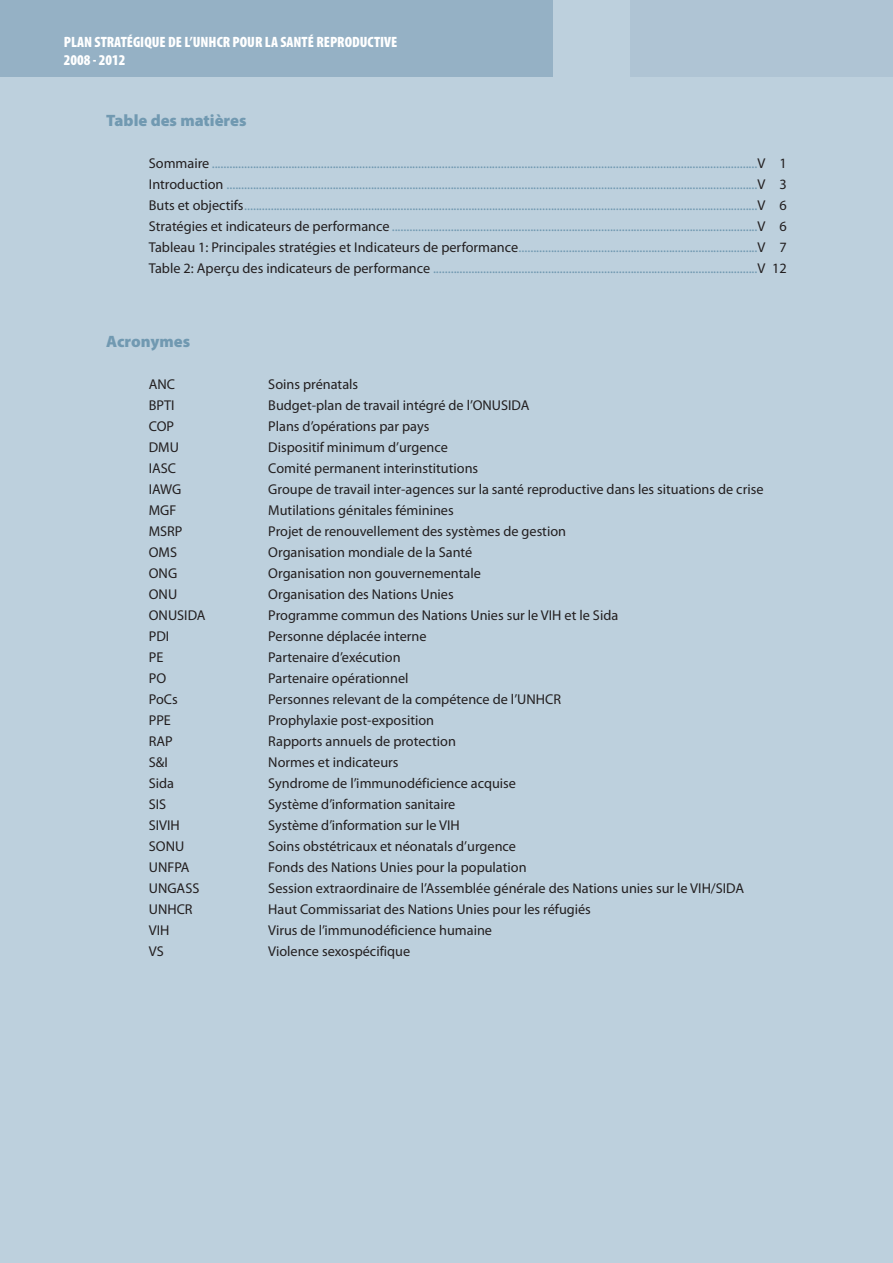
<style>
.page{position:relative;width:893px;height:1263px;background:#bdd0dd}
.page>*{position:absolute;margin:0;border:0;box-sizing:border-box;transform-origin:0 0}
.t1{font:900 16.5px "Myriad Pro";color:#7199b1}
.t2{font:900 condensed 15px/18px "Myriad Pro";color:#fff}
.t3{font:14.25px/21px "Myriad Pro";color:#7199b1;text-align:justify}
.t4{font:14.25px "Myriad Pro";color:#231f20}
.s1{color:#231f20}
</style>
<div class="page">
<div style="left:0;top:0;width:893px;height:77px;background:#afc4d4"></div>
<div style="left:0;top:0;width:553px;height:77px;background:#95b1c5"></div>
<div style="left:553px;top:0;width:76px;height:77px;background:#bdd0dd"></div>
<p class="t2" style="left:64px;top:35px;width:335px">PLAN STRATÉGIQUE DE L’UNHCR POUR LA SANTÉ REPRODUCTIVE<br>2008 - 2012</p>
<p class="t1" style="left:106px;top:115px;width:142px">Table des matières</p>
<p class="t3" style="left:149px;top:154px;width:639px"><span class="s1">Sommaire</span> .........................................................................................................................................................................................<span class="s1">V 1<br>Introduction</span> ....................................................................................................................................................................................<span class="s1">V 3<br>Buts et objectifs</span>..............................................................................................................................................................................<span class="s1">V 6<br>Stratégies et indicateurs de performance</span> ............................................................................................................................<span class="s1">V 6<br>Tableau 1: Principales stratégies et Indicateurs de performance</span>.................................................................................<span class="s1">V 7<br>Table 2: Aperçu des indicateurs de performance</span> ..............................................................................................................<span class="s1">V 12</span></p>
<p class="t1" style="left:106px;top:335px;width:85px">Acronymes</p>
<p class="t4" style="left:149px;top:379px;width:28px">ANC</p>
<p class="t4" style="left:268px;top:379px;width:91px">Soins prénatals</p>
<p class="t4" style="left:149px;top:400px;width:27px">BPTI</p>
<p class="t4" style="left:268px;top:400px;width:263px">Budget-plan de travail intégré de l’ONUSIDA</p>
<p class="t4" style="left:149px;top:421px;width:27px">COP</p>
<p class="t4" style="left:268px;top:421px;width:162px">Plans d’opérations par pays</p>
<p class="t4" style="left:149px;top:442px;width:32px">DMU</p>
<p class="t4" style="left:268px;top:442px;width:181px">Dispositif minimum d’urgence</p>
<p class="t4" style="left:149px;top:463px;width:29px">IASC</p>
<p class="t4" style="left:268px;top:463px;width:211px">Comité permanent interinstitutions</p>
<p class="t4" style="left:149px;top:484px;width:34px">IAWG</p>
<p class="t4" style="left:268px;top:484px;width:497px">Groupe de travail inter-agences sur la santé reproductive dans les situations de crise</p>
<p class="t4" style="left:149px;top:505px;width:29px">MGF</p>
<p class="t4" style="left:268px;top:505px;width:187px">Mutilations génitales féminines</p>
<p class="t4" style="left:149px;top:526px;width:35px">MSRP</p>
<p class="t4" style="left:268px;top:526px;width:299px">Projet de renouvellement des systèmes de gestion</p>
<p class="t4" style="left:149px;top:547px;width:30px">OMS</p>
<p class="t4" style="left:268px;top:547px;width:206px">Organisation mondiale de la Santé</p>
<p class="t4" style="left:149px;top:568px;width:30px">ONG</p>
<p class="t4" style="left:268px;top:568px;width:214px">Organisation non gouvernementale</p>
<p class="t4" style="left:149px;top:589px;width:30px">ONU</p>
<p class="t4" style="left:268px;top:589px;width:187px">Organisation des Nations Unies</p>
<p class="t4" style="left:149px;top:610px;width:58px">ONUSIDA</p>
<p class="t4" style="left:268px;top:610px;width:351px">Programme commun des Nations Unies sur le VIH et le Sida</p>
<p class="t4" style="left:149px;top:631px;width:22px">PDI</p>
<p class="t4" style="left:268px;top:631px;width:160px">Personne déplacée interne</p>
<p class="t4" style="left:149px;top:652px;width:16px">PE</p>
<p class="t4" style="left:268px;top:652px;width:134px">Partenaire d’exécution</p>
<p class="t4" style="left:149px;top:673px;width:19px">PO</p>
<p class="t4" style="left:268px;top:673px;width:142px">Partenaire opérationnel</p>
<p class="t4" style="left:149px;top:694px;width:30px">PoCs</p>
<p class="t4" style="left:268px;top:694px;width:294px">Personnes relevant de la compétence de l’UNHCR</p>
<p class="t4" style="left:149px;top:715px;width:24px">PPE</p>
<p class="t4" style="left:268px;top:715px;width:167px">Prophylaxie post-exposition</p>
<p class="t4" style="left:149px;top:736px;width:26px">RAP</p>
<p class="t4" style="left:268px;top:736px;width:189px">Rapports annuels de protection</p>
<p class="t4" style="left:149px;top:757px;width:21px">S&amp;I</p>
<p class="t4" style="left:268px;top:757px;width:132px">Normes et indicateurs</p>
<p class="t4" style="left:149px;top:778px;width:27px">Sida</p>
<p class="t4" style="left:268px;top:778px;width:249px">Syndrome de l’immunodéficience acquise</p>
<p class="t4" style="left:149px;top:799px;width:19px">SIS</p>
<p class="t4" style="left:268px;top:799px;width:189px">Système d’information sanitaire</p>
<p class="t4" style="left:149px;top:820px;width:33px">SIVIH</p>
<p class="t4" style="left:268px;top:820px;width:193px">Système d’information sur le VIH</p>
<p class="t4" style="left:149px;top:841px;width:37px">SONU</p>
<p class="t4" style="left:268px;top:841px;width:249px">Soins obstétricaux et néonatals d’urgence</p>
<p class="t4" style="left:149px;top:862px;width:42px">UNFPA</p>
<p class="t4" style="left:268px;top:862px;width:260px">Fonds des Nations Unies pour la population</p>
<p class="t4" style="left:149px;top:883px;width:52px">UNGASS</p>
<p class="t4" style="left:268px;top:883px;width:477px">Session extraordinaire de l’Assemblée générale des Nations unies sur le VIH/SIDA</p>
<p class="t4" style="left:149px;top:904px;width:45px">UNHCR</p>
<p class="t4" style="left:268px;top:904px;width:324px">Haut Commissariat des Nations Unies pour les réfugiés</p>
<p class="t4" style="left:149px;top:925px;width:22px">VIH</p>
<p class="t4" style="left:268px;top:925px;width:225px">Virus de l’immunodéficience humaine</p>
<p class="t4" style="left:149px;top:946px;width:16px">VS</p>
<p class="t4" style="left:268px;top:946px;width:143px">Violence sexospécifique</p>
</div>
